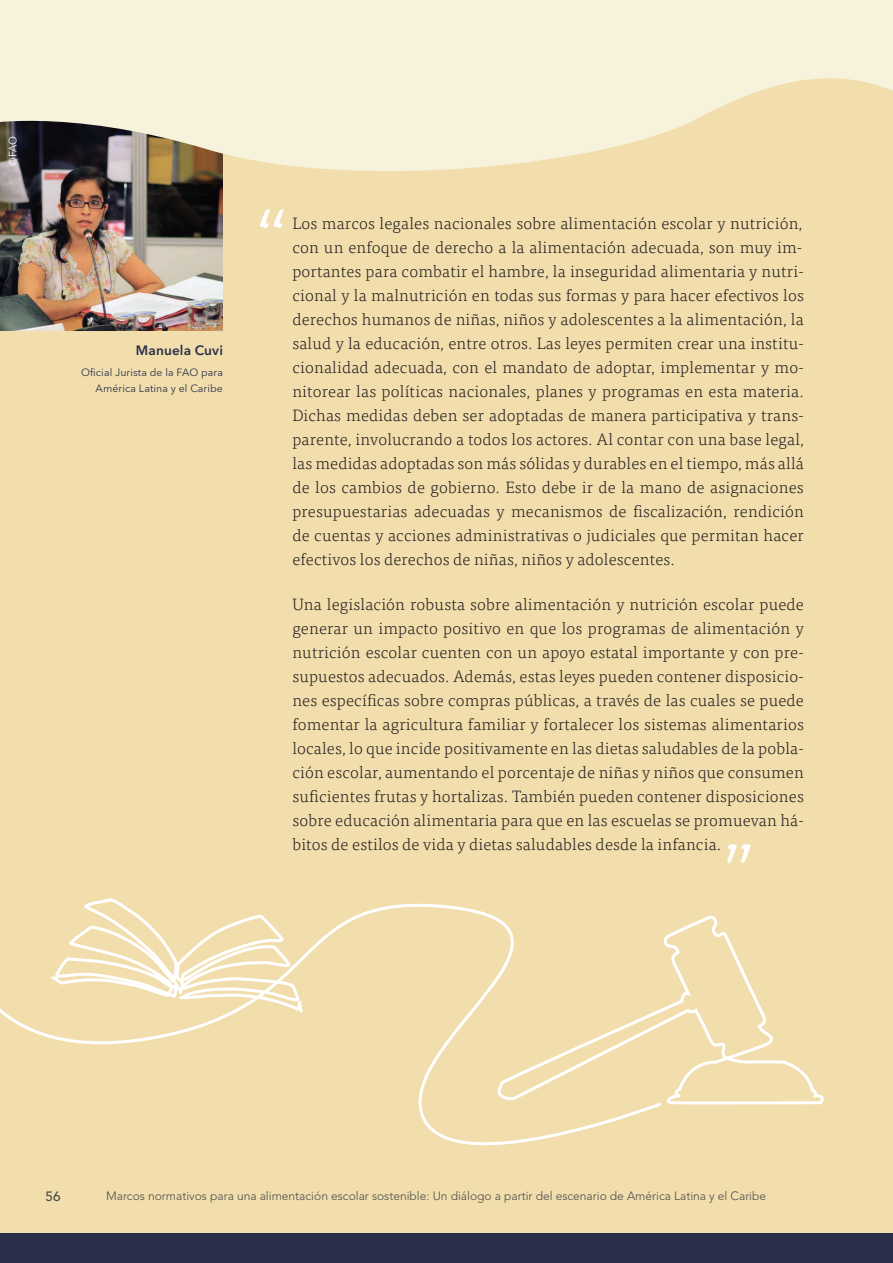
<style>
.page{position:relative;width:893px;height:1263px;background:#f2deac}
.page>*{position:absolute;margin:0;border:0;box-sizing:border-box;transform-origin:0 0}
.t1{font:300 93px "Tisa OT";color:#fff}
.t2{font:300 16.5px/24px "Tisa OT";letter-spacing:.01em;color:#231f20;text-align:justify}
.t3{font:600 13.5px "Avenir Next LT Pro";letter-spacing:.01em;color:#2a2f49}
.t4{font:500 13.5px "Avenir";color:#4b4c4d}
.t5{font:300 12px "Avenir";color:#4b4c4d}
.t6{font:10.5px/16.5px "Avenir Next LT Pro";letter-spacing:.01em;color:#2a2f49;text-align:right}
.t7{font:10.5px "Avenir Next LT Pro";color:#fff}
</style>
<div class="page">
<img style="left:0;top:193px;width:223px;height:138px">
<svg style="left:0;top:0;width:893px;height:193px;fill:#f6f2db"></svg>
<div style="left:0;top:1233px;width:893px;height:30px;background:#2a2f49"></div>
<svg style="left:664px;top:916px;width:160px;height:189px"></svg>
<svg style="left:0;top:903px;width:664px;height:243px"></svg>
<svg style="left:50px;top:898px;width:255px;height:117px"></svg>
<p class="t7" style="left:7px;top:166px;width:32px;rotate:-90deg">©FAO</p>
<p class="t3" style="left:136px;top:342px;width:89px">Manuela Cuvi</p>
<p class="t6" style="left:81px;top:364px;width:143px">Oficial Jurista de la FAO para<br>América Latina y el Caribe</p>
<h1 class="t1" style="left:254px;top:189px;width:36px">“</h1>
<p class="t2" style="left:292px;top:211px;width:513px">Los marcos legales nacionales sobre alimentación escolar y nutrición, con un enfoque de derecho a la alimentación adecuada, son muy im&shy;portantes para combatir el hambre, la inseguridad alimentaria y nutri&shy;cional y la malnutrición en todas sus formas y para hacer efectivos los derechos humanos de niñas, niños y adolescentes a la alimentación, la salud y la educación, entre otros. Las leyes permiten crear una institu&shy;cionalidad adecuada, con el mandato de adoptar, implementar y mo&shy;nitorear las políticas nacionales, planes y programas en esta materia.<br>Dichas medidas deben ser adoptadas de manera participativa y trans&shy;parente, involucrando a todos los actores. Al contar con una base legal, las medidas adoptadas son más sólidas y durables en el tiempo, más allá de los cambios de gobierno. Esto debe ir de la mano de asignaciones presupuestarias adecuadas y mecanismos de fiscalización, rendición de cuentas y acciones administrativas o judiciales que permitan hacer efectivos los derechos de niñas, niños y adolescentes.</p>
<p class="t2" style="left:292px;top:593px;width:513px">Una legislación robusta sobre alimentación y nutrición escolar puede generar un impacto positivo en que los programas de alimentación y nutrición escolar cuenten con un apoyo estatal importante y con pre&shy;supuestos adecuados. Además, estas leyes pueden contener disposicio&shy;nes específicas sobre compras públicas, a través de las cuales se puede fomentar la agricultura familiar y fortalecer los sistemas alimentarios locales, lo que incide positivamente en las dietas saludables de la pobla&shy;ción escolar, aumentando el porcentaje de niñas y niños que consumen suficientes frutas y hortalizas. También pueden contener disposiciones sobre educación alimentaria para que en las escuelas se promuevan há&shy;bitos de estilos de vida y dietas saludables desde la infancia.</p>
<h1 class="t1" style="left:721px;top:824px;width:36px">”</h1>
<p class="t4" style="left:46px;top:1188px;width:17px">56</p>
<p class="t5" style="left:106px;top:1188px;width:661px">Marcos normativos para una alimentación escolar sostenible: Un diálogo a partir del escenario de América Latina y el Caribe</p>
</div>
